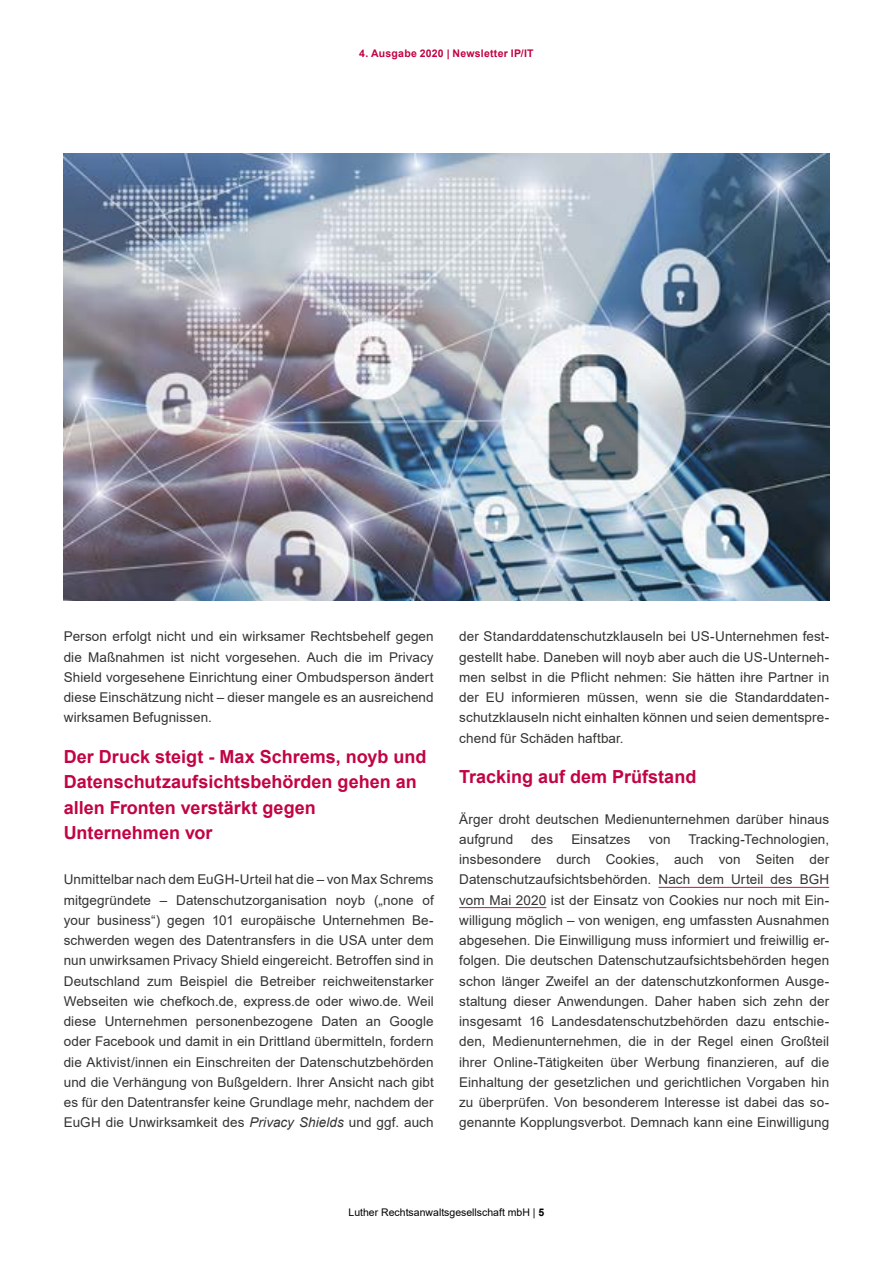
<style>
.page{position:relative;width:893px;height:1263px;background:#fff}
.page>*{position:absolute;margin:0;border:0;box-sizing:border-box;transform-origin:0 0}
.t1{font:700 18px/25.5px "Arial";color:#c20344}
.t2{font:13.5px/20.2px "Arial";letter-spacing:.005em;color:#333332;text-align:justify}
.t3{font:10.5px "Arial";color:#000}
.t4{font:700 10.5px "Arial";letter-spacing:.025em;color:#c20344}
.s1{font-style:italic}
.s2{font-weight:700}
</style>
<div class="page">
<hr style="left:658px;top:887px;width:171px;height:1px;background:#c7114a">
<hr style="left:459px;top:907px;width:87px;height:1px;background:#c7114a">
<img style="left:64px;top:154px;width:765px;height:447px">
<p class="t4" style="left:359px;top:46px;width:176px">4. Ausgabe 2020 | Newsletter IP/IT</p>
<p class="t2" style="left:64px;top:626px;width:371px">Person erfolgt nicht und ein wirksamer Rechtsbehelf gegen die Maßnahmen ist nicht vorgesehen. Auch die im Privacy Shield vorgesehene Einrichtung einer Ombudsperson ändert diese Einschätzung nicht – dieser mangele es an ausreichend wirksamen Befugnissen.</p>
<h1 class="t1" style="left:64px;top:744px;width:364px">Der Druck steigt - Max Schrems, noyb und<br>Datenschutzaufsichtsbehörden gehen an allen Fronten verstärkt gegen<br>Unternehmen vor</h1>
<p class="t2" style="left:64px;top:869px;width:371px">Unmittelbar nach dem EuGH-Urteil hat die – von Max Schrems mitgegründete – Datenschutzorganisation noyb („none of your business“) gegen 101 europäische Unternehmen Be&shy;schwerden wegen des Datentransfers in die USA unter dem nun unwirksamen Privacy Shield eingereicht. Betroffen sind in Deutschland zum Beispiel die Betreiber reichweitenstarker Webseiten wie chefkoch.de, express.de oder wiwo.de. Weil diese Unternehmen personenbezogene Daten an Google oder Facebook und damit in ein Drittland übermitteln, fordern die Aktivist/innen ein Einschreiten der Datenschutzbehörden und die Verhängung von Bußgeldern. Ihrer Ansicht nach gibt es für den Datentransfer keine Grundlage mehr, nachdem der EuGH die Unwirksamkeit des <span class="s1">Privacy Shields</span> und ggf. auch</p>
<p class="t2" style="left:459px;top:626px;width:371px">der Standarddatenschutzklauseln bei US-Unternehmen fest&shy;gestellt habe. Daneben will noyb aber auch die US-Unterneh&shy;men selbst in die Pflicht nehmen: Sie hätten ihre Partner in der EU informieren müssen, wenn sie die Standarddaten&shy;schutzklauseln nicht einhalten können und seien dementspre&shy;chend für Schäden haftbar.</p>
<h1 class="t1" style="left:459px;top:764px;width:239px">Tracking auf dem Prüfstand</h1>
<p class="t2" style="left:459px;top:809px;width:371px">Ärger droht deutschen Medienunternehmen darüber hinaus aufgrund</p>
<p class="t2" style="left:459px;top:829px;width:371px;text-indent:229px">Tracking-Technologien, insbesondere durch Cookies, auch von Seiten der Datenschutzaufsichtsbehörden. Nach dem Urteil des BGH vom Mai 2020 ist der Einsatz von Cookies nur noch mit Ein&shy;willigung möglich – von wenigen, eng umfassten Ausnahmen abgesehen. Die Einwilligung muss informiert und freiwillig er&shy;folgen. Die deutschen Datenschutzaufsichtsbehörden hegen schon länger Zweifel an der datenschutzkonformen Ausge&shy;staltung dieser Anwendungen. Daher haben sich zehn der insgesamt 16 Landesdatenschutzbehörden dazu entschie&shy;den, Medienunternehmen, die in der Regel einen Großteil ihrer Online-Tätigkeiten über Werbung finanzieren, auf die Einhaltung der gesetzlichen und gerichtlichen Vorgaben hin zu überprüfen. Von besonderem Interesse ist dabei das so&shy;genannte Kopplungsverbot. Demnach kann eine Einwilligung</p>
<p class="t2" style="left:531px;top:829px;width:23px">des</p>
<p class="t2" style="left:571px;top:829px;width:61px">Einsatzes</p>
<p class="t2" style="left:649px;top:829px;width:23px">von</p>
<p class="t3" style="left:349px;top:1205px;width:197px">Luther Rechtsanwaltsgesellschaft mbH | <span class="s2">5</span></p>
</div>
